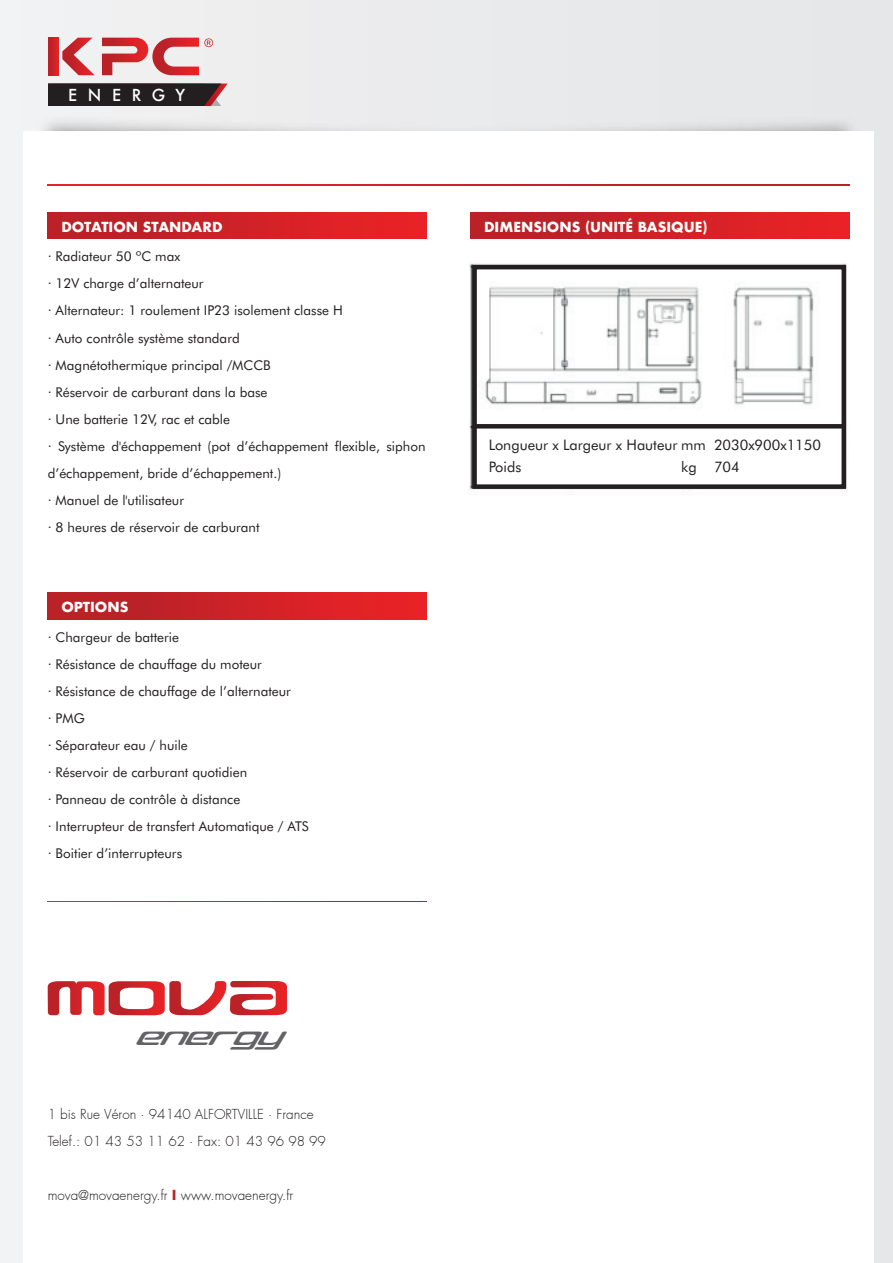
<style>
.page{position:relative;width:893px;height:1263px;background:#eaebec}
.page>*{position:absolute;margin:0;border:0;box-sizing:border-box;transform-origin:0 0}
.t1{font:italic 22.65px "Marble Force 3";color:#636366}
.t2{font:500 16.05px "Futura";letter-spacing:.66em;color:#fff}
.t3{font:14.55px/22.8px "Futura BT";color:#231f20}
.t4{font:13.5px/27px "Futura BT";color:#231f20}
.t5{font:300 13.5px/27px "Futura";color:#231f20}
.t6{font:700 13.5px "Futura";color:#fff}
.s1{font-weight:700;color:#bb2228}
</style>
<div class="page">
<img style="left:23px;top:75px;width:851px;height:150px">
<div style="left:23px;top:132px;width:850px;height:1131px;background:#fff"></div>
<svg style="left:48px;top:184px;width:801px;height:1px"></svg>
<div style="left:48px;top:213px;width:378px;height:26px;background:linear-gradient(to right,#b22229,#ea2226)"></div>
<div style="left:48px;top:593px;width:378px;height:26px;background:linear-gradient(to right,#b22229,#ea2226)"></div>
<div style="left:470px;top:213px;width:379px;height:26px;background:linear-gradient(to right,#b22229,#ea2226)"></div>
<img style="left:469px;top:263px;width:378px;height:231px">
<div style="left:476px;top:429px;width:366px;height:56px;background:#fff"></div>
<div style="left:472px;top:265px;width:374px;height:224px;border:4px solid #231f20"></div>
<div style="left:474px;top:424px;width:370px;height:5px;background:#231f20"></div>
<svg style="left:48px;top:901px;width:378px;height:1px"></svg>
<svg style="left:48px;top:981px;width:239px;height:34px"></svg>
<svg style="left:48px;top:38px;width:11px;height:37px"></svg>
<svg style="left:62px;top:38px;width:32px;height:37px"></svg>
<svg style="left:102px;top:38px;width:111px;height:37px"></svg>
<svg style="left:48px;top:84px;width:180px;height:22px;background:#322829"></svg>
<p class="t2" style="left:68px;top:84px;width:119px">ENERGY</p>
<p class="t6" style="left:61px;top:217px;width:163px">DOTATION STANDARD</p>
<p class="t4" style="left:48px;top:243px;width:379px">· Radiateur 50 ºC max<br>· 12V charge d’alternateur<br>· Alternateur: 1 roulement IP23 isolement classe H<br>· Auto contrôle système standard<br>· Magnétothermique principal /MCCB<br>· Réservoir de carburant dans la base<br>· Une batterie 12V, rac et cable<br>· Système d'échappement (pot d’échappement flexible, siphon d’échappement, bride d’échappement.)<br>· Manuel de l'utilisateur<br>· 8 heures de réservoir de carburant</p>
<p class="t6" style="left:61px;top:597px;width:69px">OPTIONS</p>
<p class="t4" style="left:48px;top:623px;width:263px">· Chargeur de batterie<br>· Résistance de chauffage du moteur<br>· Résistance de chauffage de l’alternateur<br>· PMG<br>· Séparateur eau / huile<br>· Réservoir de carburant quotidien<br>· Panneau de contrôle à distance<br>· Interrupteur de transfert Automatique / ATS · Boitier d’interrupteurs</p>
<p class="t6" style="left:484px;top:217px;width:225px">DIMENSIONS (UNITÉ BASIQUE)</p>
<p class="t3" style="left:489px;top:433px;width:334px">Longueur x Largeur x Hauteur mm 2030x900x1150<br>Poids</p>
<p class="t3" style="left:681px;top:456px;width:60px">kg 704</p>
<h1 class="t1" style="left:136px;top:1027px;width:161px">energy</h1>
<p class="t5" style="left:48px;top:1100px;width:280px">1 bis Rue Véron · 94140 ALFORTVILLE · France<br>Telef.: 01 43 53 11 62 · Fax: 01 43 96 98 99</p>
<p class="t5" style="left:48px;top:1181px;width:247px">mova@movaenergy.fr <span class="s1">I</span> www.movaenergy.fr</p>
</div>
